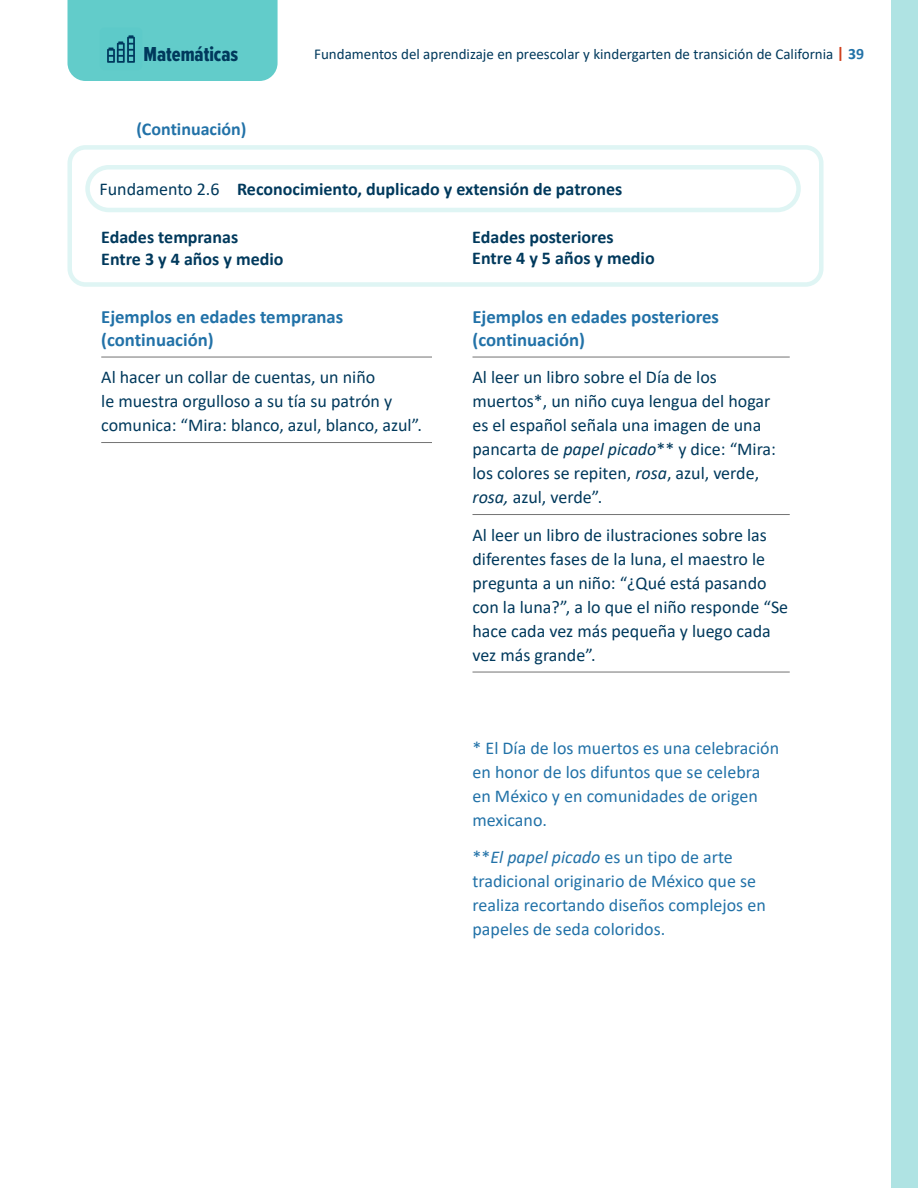
<style>
.page{position:relative;width:918px;height:1188px;background:#fff}
.page>*{position:absolute;margin:0;border:0;box-sizing:border-box;transform-origin:0 0}
.t1{font:21px "Proxima Nova Ex Cn Extrabld";color:#00395c}
.t2{font:700 18.75px/23.2px "Calibri";color:#2272a8}
.t3{font:18px/24px "Calibri";color:#00395c}
.t4{font:18px/24px "Calibri";color:#2272a8}
.t5{font:700 18px/22.5px "Calibri";color:#00395c}
.t6{font:700 18px "Calibri";color:#2272a8}
.t7{font:15px "Calibri";color:#00395c}
.s1{font-weight:700;font-size:15.75px;color:#cf3f1c}
.s2{font-weight:700;font-size:15.75px;color:#2272a8}
.s3{font-weight:400}
.s4{font-style:italic}
</style>
<div class="page">
<div style="left:68px;top:0;width:210px;height:81px;background:#62ccca"></div>
<div style="left:891px;top:0;width:27px;height:1188px;background:#afe3e3"></div>
<div style="left:68px;top:145px;width:756px;height:142px;border:4px solid #dff5f4;border-radius:16px"></div>
<div style="left:85px;top:165px;width:716px;height:47px;border:4px solid #dff5f4;border-radius:21px"></div>
<hr style="left:101px;top:357px;width:331px;height:1px;background:#737373">
<hr style="left:101px;top:442px;width:331px;height:1px;background:#737373">
<hr style="left:472px;top:357px;width:318px;height:1px;background:#737373">
<hr style="left:472px;top:514px;width:318px;height:1px;background:#737373">
<hr style="left:472px;top:672px;width:318px;height:1px;background:#737373">
<p class="t1" style="left:144px;top:38px;width:96px">Matemáticas</p>
<p class="t7" style="left:314px;top:44px;width:551px">Fundamentos del aprendizaje en preescolar y kindergarten de transición de California <span class="s1">|</span> <span class="s2">39</span></p>
<p class="t6" style="left:136px;top:116px;width:112px">(Continuación)</p>
<p class="t5" style="left:100px;top:177px;width:524px"><span class="s3">Fundamento 2.6</span> Reconocimiento, duplicado y extensión de patrones</p>
<p class="t5" style="left:101px;top:225px;width:184px">Edades tempranas<br>Entre 3 y 4 años y medio</p>
<p class="t5" style="left:472px;top:226px;width:184px;line-height:21px">Edades posteriores<br>Entre 4 y 5 años y medio</p>
<p class="t2" style="left:101px;top:305px;width:244px">Ejemplos en edades tempranas (continuación)</p>
<p class="t3" style="left:101px;top:365px;width:322px">Al hacer un collar de cuentas, un niño<br>le muestra orgulloso a su tía su patrón y comunica: “Mira: blanco, azul, blanco, azul”.</p>
<p class="t2" style="left:472px;top:305px;width:248px">Ejemplos en edades posteriores (continuación)</p>
<p class="t3" style="left:472px;top:365px;width:305px">Al leer un libro sobre el Día de los muertos*, un niño cuya lengua del hogar es el español señala una imagen de una pancarta de <span class="s4">papel picado</span>** y dice: “Mira: los colores se repiten, <span class="s4">rosa</span>, azul, verde, <span class="s4">rosa,</span> azul, verde”.</p>
<p class="t3" style="left:472px;top:522px;width:317px">Al leer un libro de ilustraciones sobre las diferentes fases de la luna, el maestro le pregunta a un niño: “¿Qué está pasando con la luna?”, a lo que el niño responde “Se hace cada vez más pequeña y luego cada vez más grande”.</p>
<p class="t4" style="left:472px;top:735px;width:308px">* El Día de los muertos es una celebración en honor de los difuntos que se celebra en México y en comunidades de origen mexicano.</p>
<p class="t4" style="left:472px;top:845px;width:295px">**<span class="s4">El papel picado</span> es un tipo de arte tradicional originario de México que se realiza recortando diseños complejos en papeles de seda coloridos.</p>
</div>
